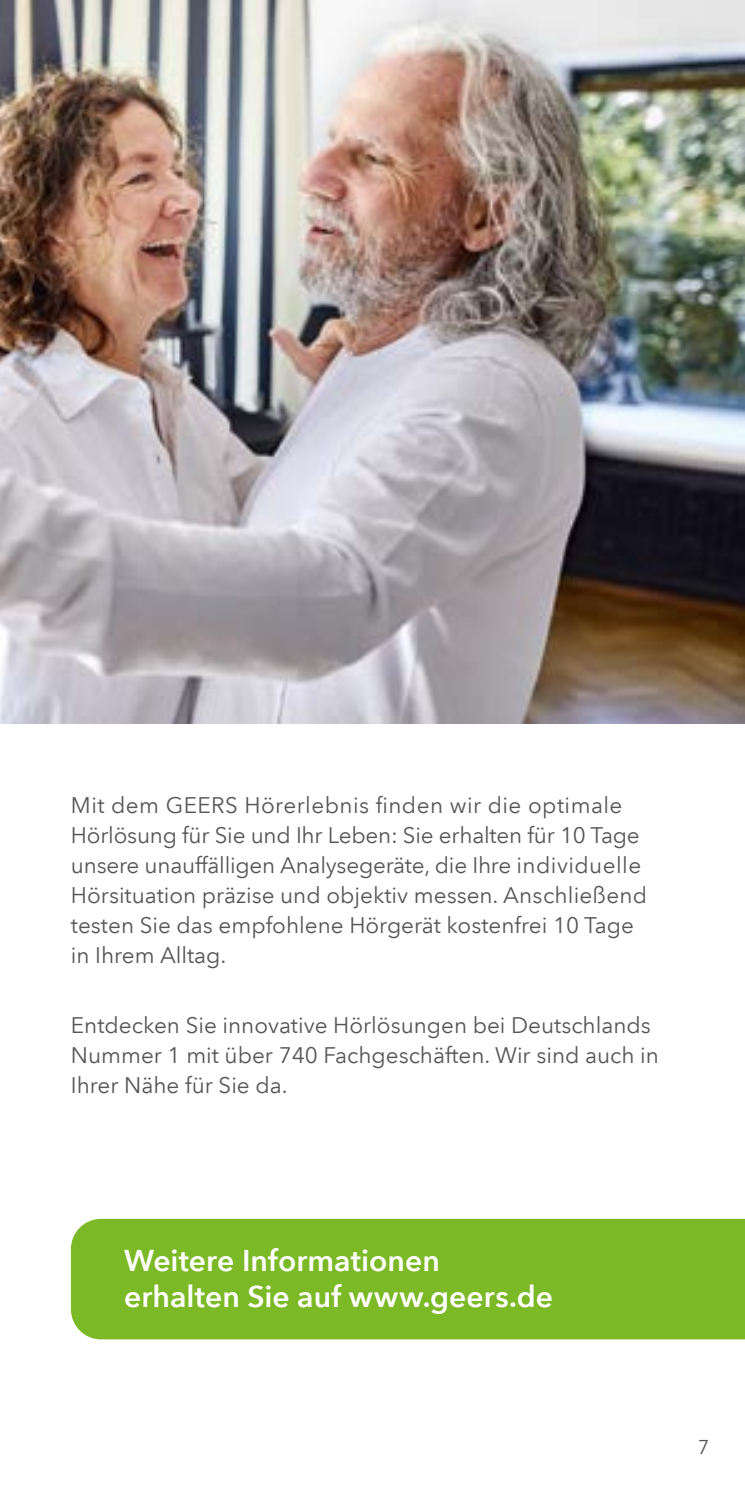
<style>
.page{position:relative;width:745px;height:1489px;background:#fff}
.page>*{position:absolute;margin:0;border:0;box-sizing:border-box;transform-origin:0 0}
.t1{font:600 30px/36px "Avenir Next LT Pro";color:#fff}
.t2{font:22.5px/30px "Avenir Next LT Pro";color:#565656}
.t3{font:20px "Avenir Next LT Pro";color:#565656}
</style>
<div class="page">
<img style="left:0;top:0;width:744px;height:723px">
<div style="left:71px;top:1218px;width:673px;height:121px;background:#7cb926"></div>
<p class="t2" style="left:71px;top:789px;width:577px">Mit dem GEERS Hörerlebnis finden wir die optimale Hörlösung für Sie und Ihr Leben: Sie erhalten für 10 Tage unsere unauffälligen Analysegeräte, die Ihre individuelle Hörsituation präzise und objektiv messen. Anschließend testen Sie das empfohlene Hörgerät kostenfrei 10 Tage in Ihrem Alltag.</p>
<p class="t2" style="left:71px;top:1010px;width:589px">Entdecken Sie innovative Hörlösungen bei Deutschlands<br>Nummer 1 mit über 740 Fachgeschäften. Wir sind auch in<br>Ihrer Nähe für Sie da.</p>
<h1 class="t1" style="left:124px;top:1241px;width:430px">Weitere Informationen erhalten Sie auf www.geers.de</h1>
<p class="t3" style="left:697px;top:1435px;width:13px">7</p>
</div>
